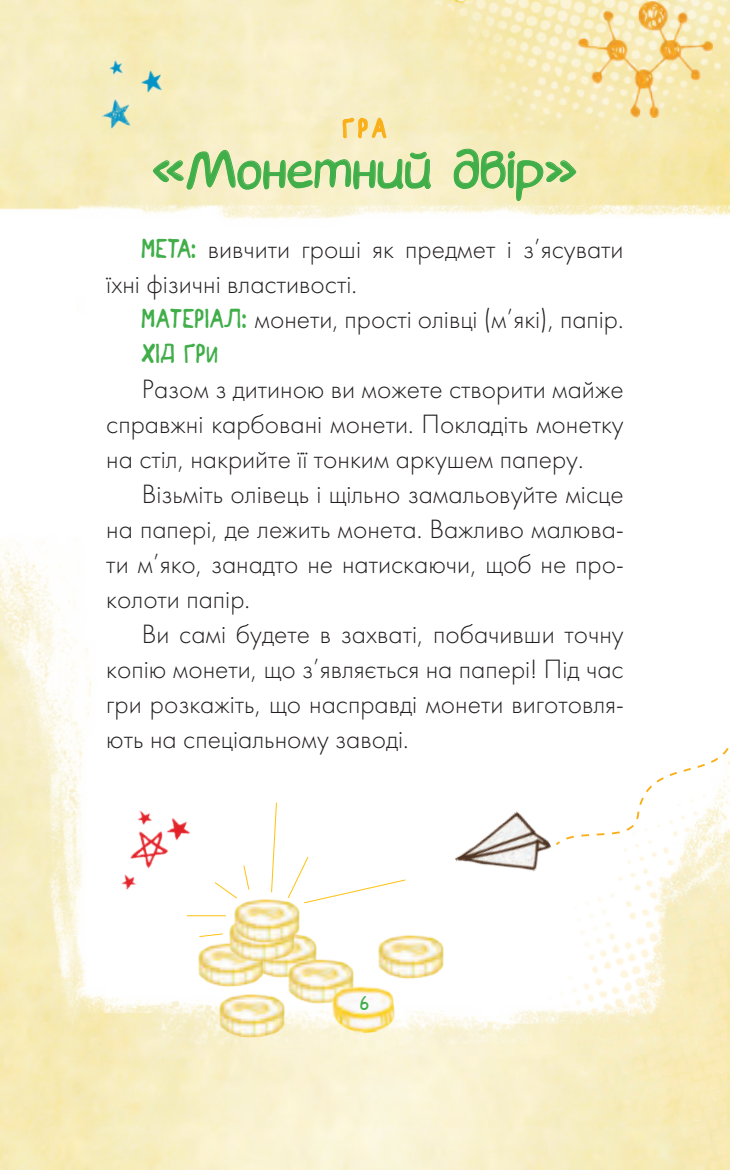
<style>
.page{position:relative;width:730px;height:1170px;background:#fff}
.page>*{position:absolute;margin:0;border:0;box-sizing:border-box;transform-origin:0 0}
.t1{font:42.5px "v Whiz Bang";color:#40ae49}
.t2{font:27.5px/35px "Futura Light C";color:#231f20;text-align:justify}
.t3{font:27.5px "Chocolate Hippo";color:#40ae49}
.t4{font:27.5px "Chocolate Hippo";color:#faaf18}
.t5{font:20px "Chocolate Hippo";color:#40ae49}
.s1{font-family:"Chocolate Hippo";color:#40ae49}
</style>
<div class="page">
<img style="left:0;top:0;width:730px;height:1096px">
<svg style="left:342px;top:117px;width:45px;height:22px"></svg>
<svg style="left:152px;top:149px;width:280px;height:41px;background:#dfe6b6"></svg>
<svg style="left:453px;top:150px;width:124px;height:52px;background:#e0e5b0"></svg>
<img style="left:418px;top:0;width:312px;height:150px">
<img style="left:83px;top:46px;width:92px;height:89px">
<img style="left:106px;top:801px;width:87px;height:102px">
<img style="left:448px;top:804px;width:99px;height:95px">
<svg style="left:554px;top:707px;width:176px;height:140px"></svg>
<img style="left:578px;top:1px;width:134px;height:116px">
<img style="left:547px;top:795px;width:179px;height:374px">
<img style="left:268px;top:922px;width:52px;height:60px">
<img style="left:187px;top:931px;width:81px;height:69px">
<img style="left:277px;top:948px;width:81px;height:69px">
<img style="left:208px;top:982px;width:81px;height:69px">
<img style="left:367px;top:923px;width:81px;height:69px">
<img style="left:217px;top:906px;width:82px;height:69px">
<img style="left:223px;top:887px;width:81px;height:69px">
<svg style="left:287px;top:856px;width:119px;height:47px"></svg>
<svg style="left:271px;top:801px;width:6px;height:91px"></svg>
<svg style="left:214px;top:864px;width:36px;height:34px"></svg>
<hr style="left:187px;top:915px;width:39px;height:1px;background:#fec210">
<svg style="left:199px;top:933px;width:24px;height:4px"></svg>
<img style="left:325px;top:979px;width:72px;height:57px">
<p class="t4" style="left:343px;top:110px;width:45px">ГРА</p>
<h1 class="t1" style="left:152px;top:138px;width:428px">«Монетний двір»</h1>
<p class="t2" style="left:106px;top:232px;width:519px;text-indent:35px"><span class="s1">Мета:</span> вивчити гроші як предмет і з’ясувати їхні фізичні властивості.</p>
<p class="t2" style="left:142px;top:302px;width:483px"><span class="s1">Матерiал:</span> монети, прості олівці (м’які), папір.</p>
<p class="t3" style="left:142px;top:335px;width:79px">Хiд гри</p>
<p class="t2" style="left:106px;top:372px;width:519px;text-indent:35px">Разом з дитиною ви можете створити майже справжні карбовані монети. Покладіть монетку на стіл, накрийте її тонким аркушем паперу.</p>
<p class="t2" style="left:106px;top:477px;width:519px;text-indent:35px">Візьміть олівець і щільно замальовуйте місце на папері, де лежить монета. Важливо малюва&shy;ти м’яко, занадто не натискаючи, щоб не про&shy;колоти папір.</p>
<p class="t2" style="left:106px;top:617px;width:519px;text-indent:35px">Ви самі будете в захваті, побачивши точну копію монети, що з’являється на папері! Під час гри розкажіть, що насправді монети виготовля&shy;ють на спеціальному заводі.</p>
<p class="t5" style="left:360px;top:989px;width:11px">6</p>
</div>
